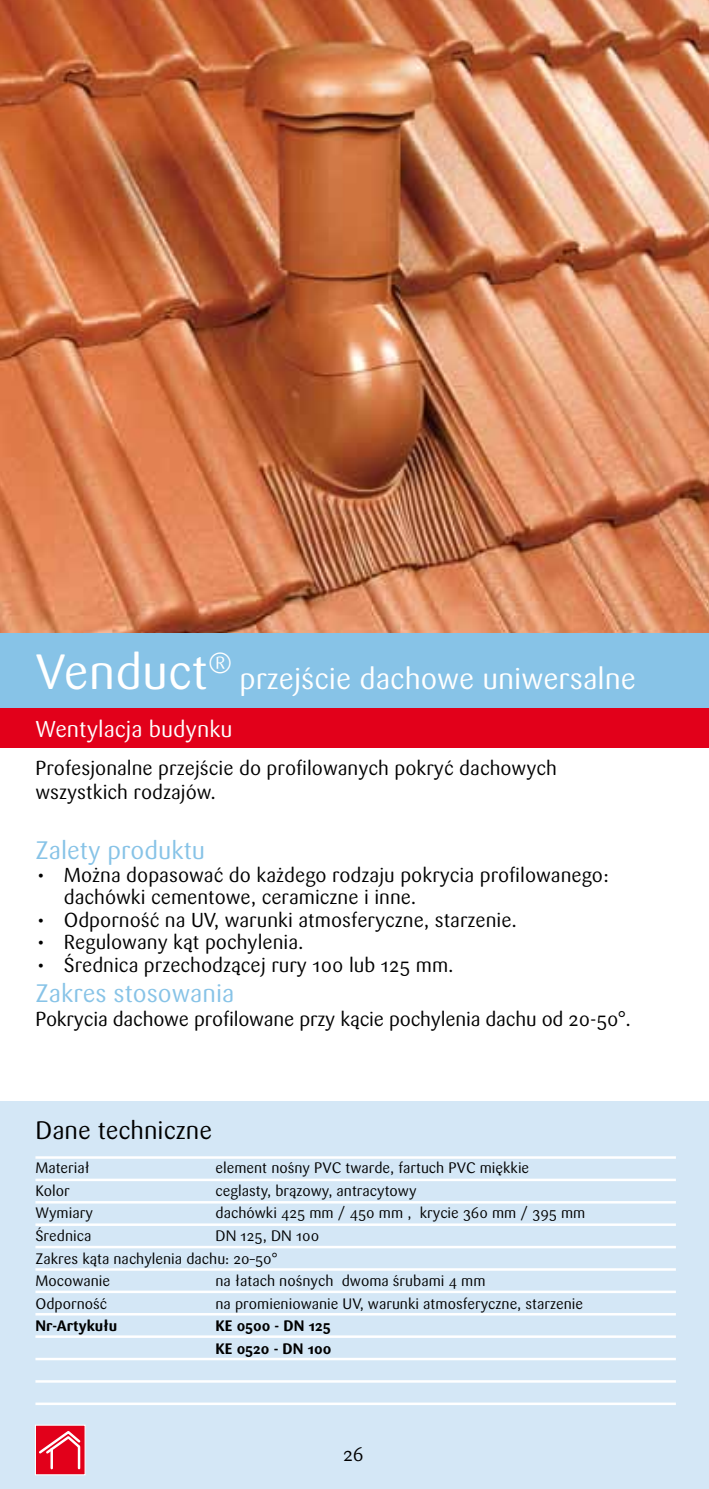
<style>
.page{position:relative;width:709px;height:1489px;background:#fff}
.page>*{position:absolute;margin:0;border:0;box-sizing:border-box;transform-origin:0 0}
.t1{font:49px "Sari Pl";color:#fff}
.t2{font:29.75px "Sari Pl";color:#fff}
.t3{font:25px "Sari Pl";color:#87c3e7}
.t4{font:25px "Sari Pl";color:#000}
.t5{font:22.75px "Sari Pl";color:#fff}
.t6{font:20px/24px "Sari Pl";color:#000}
.t7{font:19.25px "Sari Pl";color:#000}
.t8{font:15px/22.5px "Sari Pl";color:#000}
.t9{font:700 15px/22.5px "Sari Pl";color:#000}
</style>
<div class="page">
<div style="left:0;top:1101px;width:709px;height:387px;background:#d4e7f6"></div>
<hr style="left:35px;top:1156px;width:641px;height:2px;background:#fff">
<hr style="left:35px;top:1178px;width:641px;height:3px;background:#fff">
<hr style="left:35px;top:1200px;width:641px;height:3px;background:#fff">
<hr style="left:35px;top:1223px;width:641px;height:2px;background:#fff">
<hr style="left:35px;top:1245px;width:641px;height:3px;background:#fff">
<hr style="left:35px;top:1268px;width:641px;height:2px;background:#fff">
<hr style="left:35px;top:1290px;width:641px;height:2px;background:#fff">
<hr style="left:35px;top:1312px;width:641px;height:3px;background:#fff">
<hr style="left:35px;top:1357px;width:641px;height:3px;background:#fff">
<hr style="left:35px;top:1335px;width:641px;height:2px;background:#fff">
<hr style="left:35px;top:1379px;width:641px;height:3px;background:#fff">
<hr style="left:35px;top:1402px;width:641px;height:2px;background:#fff">
<img style="left:0;top:0;width:709px;height:633px">
<div style="left:0;top:633px;width:709px;height:75px;background:#87c3e7"></div>
<div style="left:0;top:708px;width:709px;height:39px;background:#e2001a"></div>
<div style="left:35px;top:1424px;width:50px;height:50px;background:#e2001a"></div>
<svg style="left:39px;top:1431px;width:42px;height:39px"></svg>
<div style="left:35px;top:1424px;width:51px;height:51px;border:1px solid #fff"></div>
<h1 class="t1" style="left:35px;top:643px;width:199px">Venduct<sup>®</sup></h1>
<p class="t5" style="left:35px;top:715px;width:199px">Wentylacja budynku</p>
<h2 class="t2" style="left:239px;top:661px;width:398px">przejście dachowe uniwersalne</h2>
<p class="t6" style="left:35px;top:756px;width:523px">Profesjonalne przejście do profilowanych pokryć dachowych wszystkich rodzajów.</p>
<p class="t3" style="left:35px;top:836px;width:171px">Zalety produktu</p>
<p class="t6" style="left:64px;top:863px;width:546px;line-height:22.5px;text-indent:-28px">• Można dopasować do każdego rodzaju pokrycia profilowanego: dachówki cementowe, ceramiczne i inne.</p>
<p class="t6" style="left:35px;top:907px;width:483px">• Odporność na UV, warunki atmosferyczne, starzenie.</p>
<p class="t6" style="left:35px;top:930px;width:270px">• Regulowany kąt pochylenia.</p>
<p class="t6" style="left:35px;top:952px;width:420px">• Średnica przechodzącej rury 100 lub 125 mm.</p>
<p class="t3" style="left:35px;top:978px;width:200px">Zakres stosowania</p>
<p class="t6" style="left:35px;top:1006px;width:597px">Pokrycia dachowe profilowane przy kącie pochylenia dachu od 20-50°.</p>
<p class="t4" style="left:35px;top:1115px;width:178px">Dane techniczne</p>
<p class="t8" style="left:35px;top:1157px;width:56px">Materiał</p>
<p class="t8" style="left:215px;top:1157px;width:315px">element nośny PVC twarde, fartuch PVC miękkie</p>
<p class="t8" style="left:35px;top:1179px;width:36px">Kolor</p>
<p class="t8" style="left:215px;top:1179px;width:202px">ceglasty, brązowy, antracytowy</p>
<p class="t8" style="left:35px;top:1202px;width:59px">Wymiary</p>
<p class="t8" style="left:215px;top:1202px;width:371px">dachówki 425 mm / 450 mm , krycie 360 mm / 395 mm</p>
<p class="t8" style="left:35px;top:1224px;width:57px">Średnica</p>
<p class="t8" style="left:35px;top:1224px;width:285px;text-indent:180px">DN 125, DN 100<br>Zakres kąta nachylenia dachu: 20–50°<br>Mocowanie</p>
<p class="t8" style="left:215px;top:1269px;width:271px">na łatach nośnych dwoma śrubami 4 mm</p>
<p class="t8" style="left:35px;top:1292px;width:73px">Odporność</p>
<p class="t8" style="left:215px;top:1292px;width:369px">na promieniowanie UV, warunki atmosferyczne, starzenie</p>
<p class="t9" style="left:35px;top:1314px;width:83px">Nr-Artykułu</p>
<p class="t9" style="left:215px;top:1314px;width:117px">KE 0500 - DN 125<br>KE 0520 - DN 100</p>
<p class="t7" style="left:343px;top:1442px;width:22px">26</p>
</div>
